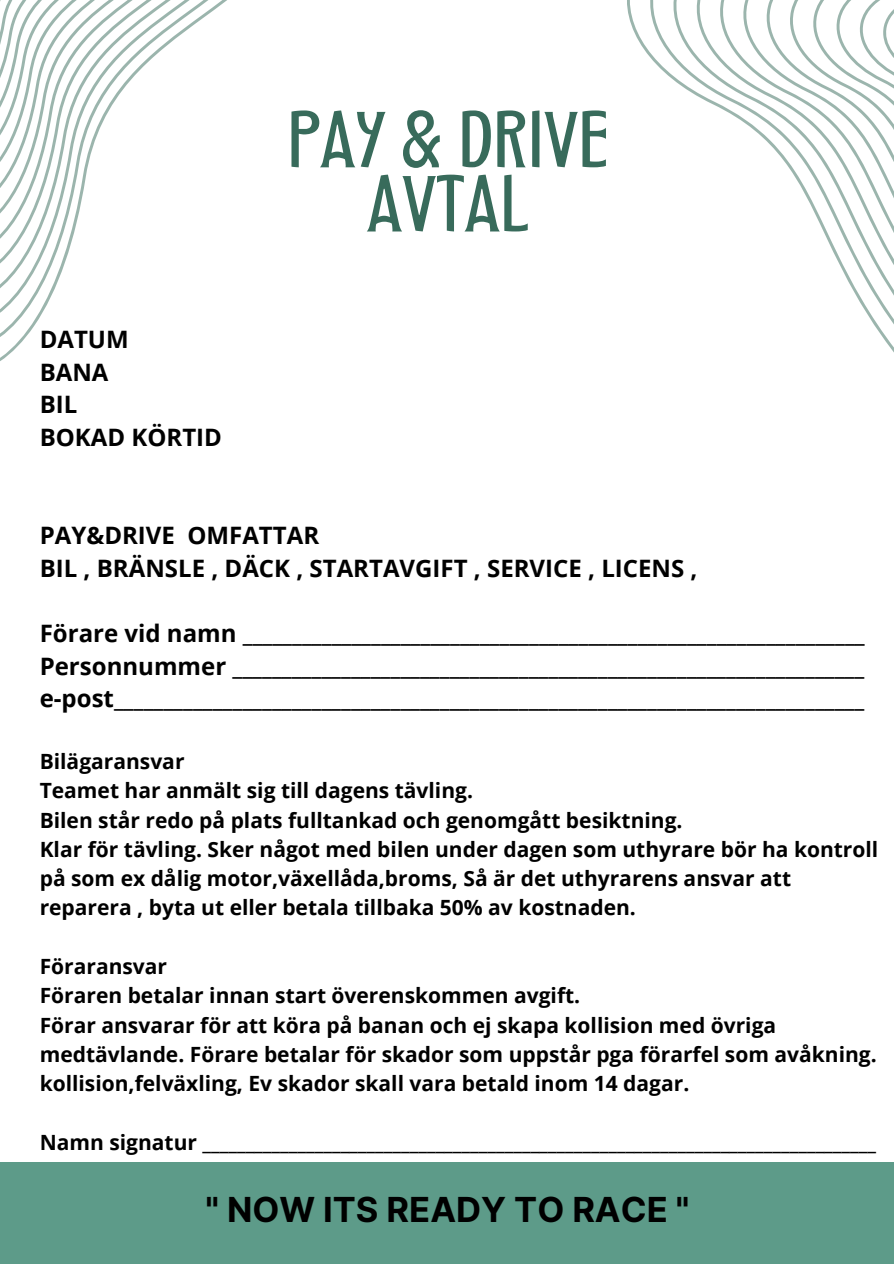
<style>
.page{position:relative;width:894px;height:1264px;background:#fff}
.page>*{position:absolute;margin:0;border:0;box-sizing:border-box;transform-origin:0 0}
.t1{font:64.95px/64.2px "Montagna LTD";color:#386b5b;text-align:center}
.t2{font:700 34.5px "Inter";color:#000}
.t3{font:700 24px/32.7px "Open Sans";color:#000}
.t4{font:700 21px/29.2px "Open Sans";color:#000}
</style>
<div class="page">
<div style="left:0;top:1162px;width:893px;height:101px;background:#5d9b89"></div>
<svg style="left:627px;top:0;width:266px;height:351px"></svg>
<svg style="left:0;top:0;width:227px;height:361px"></svg>
<h1 class="t3" style="left:40px;top:322px;width:184px">DATUM<br>BANA<br>BIL<br>BOKAD KÖRTID</h1>
<p class="t1" style="left:287px;top:113px;width:323px">PAY &amp; DRIVE<br>AVTAL</p>
<h3 class="t3" style="left:40px;top:518px;width:659px">PAY&amp;DRIVE OMFATTAR<br>BIL , BRÄNSLE , DÄCK , STARTAVGIFT , SERVICE , LICENS ,</h3>
<h3 class="t3" style="left:40px;top:616px;width:826px;text-align:justify">Förare vid namn _______________________________________________________________ Personnummer ________________________________________________________________ e-post____________________________________________________________________________</h3>
<h4 class="t4" style="left:40px;top:746px;width:146px">Bilägaransvar</h4>
<p class="t4" style="left:40px;top:775px;width:434px">Teamet har anmält sig till dagens tävling.</p>
<p class="t4" style="left:40px;top:804px;width:644px">Bilen står redo på plats fulltankad och genomgått besiktning.</p>
<p class="t4" style="left:40px;top:834px;width:839px">Klar för tävling. Sker något med bilen under dagen som uthyrare bör ha kontroll på som ex dålig motor,växellåda,broms, Så är det uthyrarens ansvar att reparera , byta ut eller betala tillbaka 50% av kostnaden.</p>
<p class="t4" style="left:40px;top:951px;width:129px">Föraransvar</p>
<p class="t4" style="left:40px;top:980px;width:542px">Föraren betalar innan start överenskommen avgift.</p>
<p class="t4" style="left:40px;top:1009px;width:838px">Förar ansvarar för att köra på banan och ej skapa kollision med övriga medtävlande. Förare betalar för skador som uppstår pga förarfel som avåkning.</p>
<p class="t4" style="left:40px;top:1068px;width:651px">kollision,felväxling, Ev skador skall vara betald inom 14 dagar.</p>
<p class="t4" style="left:40px;top:1126px;width:837px">Namn signatur ______________________________________________________________________________</p>
<p class="t2" style="left:205px;top:1188px;width:485px">" NOW ITS READY TO RACE "</p>
</div>
